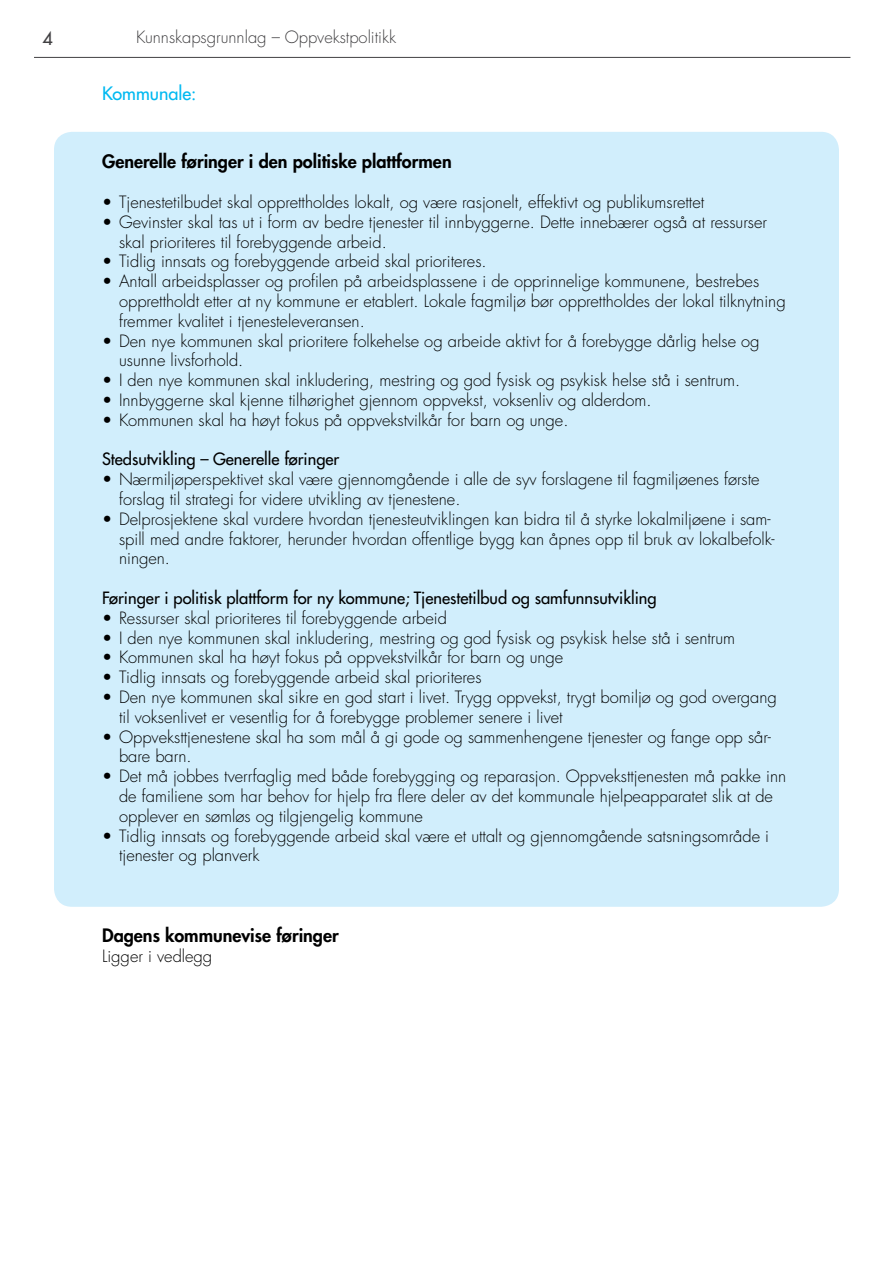
<style>
.page{position:relative;width:893px;height:1263px;background:#fff}
.page>*{position:absolute;margin:0;border:0;box-sizing:border-box;transform-origin:0 0}
.t1{font:800 18px "Futura LT Pro";color:#000}
.t2{font:500 18px "Futura LT Pro";color:#00b9f1}
.t3{font:500 18px "Futura LT Pro";color:#414042}
.t4{font:300 16.5px/19.8px "Futura LT Pro";color:#000}
.t5{font:500 16.5px "Futura LT Pro";color:#000}
.t6{font:300 16.5px "Futura LT Pro";color:#414042}
</style>
<div class="page">
<hr style="left:34px;top:57px;width:816px;height:1px;background:#414042">
<div style="left:54px;top:132px;width:785px;height:775px;background:#d1eefc;border-radius:18px"></div>
<p class="t3" style="left:43px;top:25px;width:12px">4</p>
<p class="t6" style="left:136px;top:27px;width:262px">Kunnskapsgrunnlag – Oppvekstpolitikk</p>
<p class="t2" style="left:102px;top:80px;width:96px">Kommunale:</p>
<p class="t1" style="left:102px;top:148px;width:351px">Generelle føringer i den politiske plattformen</p>
<p class="t4" style="left:102px;top:192px;width:604px">• Tjenestetilbudet skal opprettholdes lokalt, og være rasjonelt, effektivt og publikumsrettet</p>
<p class="t4" style="left:119px;top:212px;width:649px;text-indent:-17px">• Gevinster skal tas ut i form av bedre tjenester til innbyggerne. Dette innebærer også at ressurser skal prioriteres til forebyggende arbeid.</p>
<p class="t4" style="left:102px;top:251px;width:386px">• Tidlig innsats og forebyggende arbeid skal prioriteres.</p>
<p class="t4" style="left:119px;top:271px;width:668px;text-indent:-17px">• Antall arbeidsplasser og profilen på arbeidsplassene i de opprinnelige kommunene, bestrebes opprettholdt etter at ny kommune er etablert. Lokale fagmiljø bør opprettholdes der lokal tilknytning fremmer kvalitet i tjenesteleveransen.</p>
<p class="t4" style="left:119px;top:331px;width:642px;text-indent:-17px">• Den nye kommunen skal prioritere folkehelse og arbeide aktivt for å forebygge dårlig helse og usunne livsforhold.</p>
<p class="t4" style="left:102px;top:370px;width:640px">• I den nye kommunen skal inkludering, mestring og god fysisk og psykisk helse stå i sentrum.</p>
<p class="t4" style="left:102px;top:390px;width:551px">• Innbyggerne skal kjenne tilhørighet gjennom oppvekst, voksenliv og alderdom.</p>
<p class="t4" style="left:102px;top:410px;width:468px">• Kommunen skal ha høyt fokus på oppvekstvilkår for barn og unge.</p>
<p class="t5" style="left:102px;top:447px;width:239px">Stedsutvikling – Generelle føringer</p>
<p class="t4" style="left:119px;top:469px;width:642px;text-indent:-17px">• Nærmiljøperspektivet skal være gjennomgående i alle de syv forslagene til fagmiljøenes første forslag til strategi for videre utvikling av tjenestene.</p>
<p class="t4" style="left:119px;top:509px;width:657px;text-indent:-17px">• Delprosjektene skal vurdere hvordan tjenesteutviklingen kan bidra til å styrke lokalmiljøene i sam&shy;spill med andre faktorer, herunder hvordan offentlige bygg kan åpnes opp til bruk av lokalbefolk&shy;ningen.</p>
<p class="t5" style="left:102px;top:586px;width:556px">Føringer i politisk plattform for ny kommune; Tjenestetilbud og samfunnsutvikling</p>
<p class="t4" style="left:102px;top:608px;width:346px">• Ressurser skal prioriteres til forebyggende arbeid</p>
<p class="t4" style="left:102px;top:628px;width:635px">• I den nye kommunen skal inkludering, mestring og god fysisk og psykisk helse stå i sentrum</p>
<p class="t4" style="left:102px;top:647px;width:463px">• Kommunen skal ha høyt fokus på oppvekstvilkår for barn og unge</p>
<p class="t4" style="left:102px;top:667px;width:381px">• Tidlig innsats og forebyggende arbeid skal prioriteres</p>
<p class="t4" style="left:119px;top:687px;width:659px;text-indent:-17px">• Den nye kommunen skal sikre en god start i livet. Trygg oppvekst, trygt bomiljø og god overgang til voksenlivet er vesentlig for å forebygge problemer senere i livet</p>
<p class="t4" style="left:119px;top:727px;width:653px;text-indent:-17px">• Oppveksttjenestene skal ha som mål å gi gode og sammenhengene tjenester og fange opp sår&shy;bare barn.</p>
<p class="t4" style="left:119px;top:766px;width:669px;text-indent:-17px">• Det må jobbes tverrfaglig med både forebygging og reparasjon. Oppveksttjenesten må pakke inn de familiene som har behov for hjelp fra flere deler av det kommunale hjelpeapparatet slik at de opplever en sømløs og tilgjengelig kommune</p>
<p class="t4" style="left:119px;top:826px;width:651px;text-indent:-17px">• Tidlig innsats og forebyggende arbeid skal være et uttalt og gjennomgående satsningsområde i tjenester og planverk</p>
<p class="t1" style="left:102px;top:921px;width:238px">Dagens kommunevise føringer</p>
<p class="t4" style="left:102px;top:946px;width:112px">Ligger i vedlegg</p>
</div>
